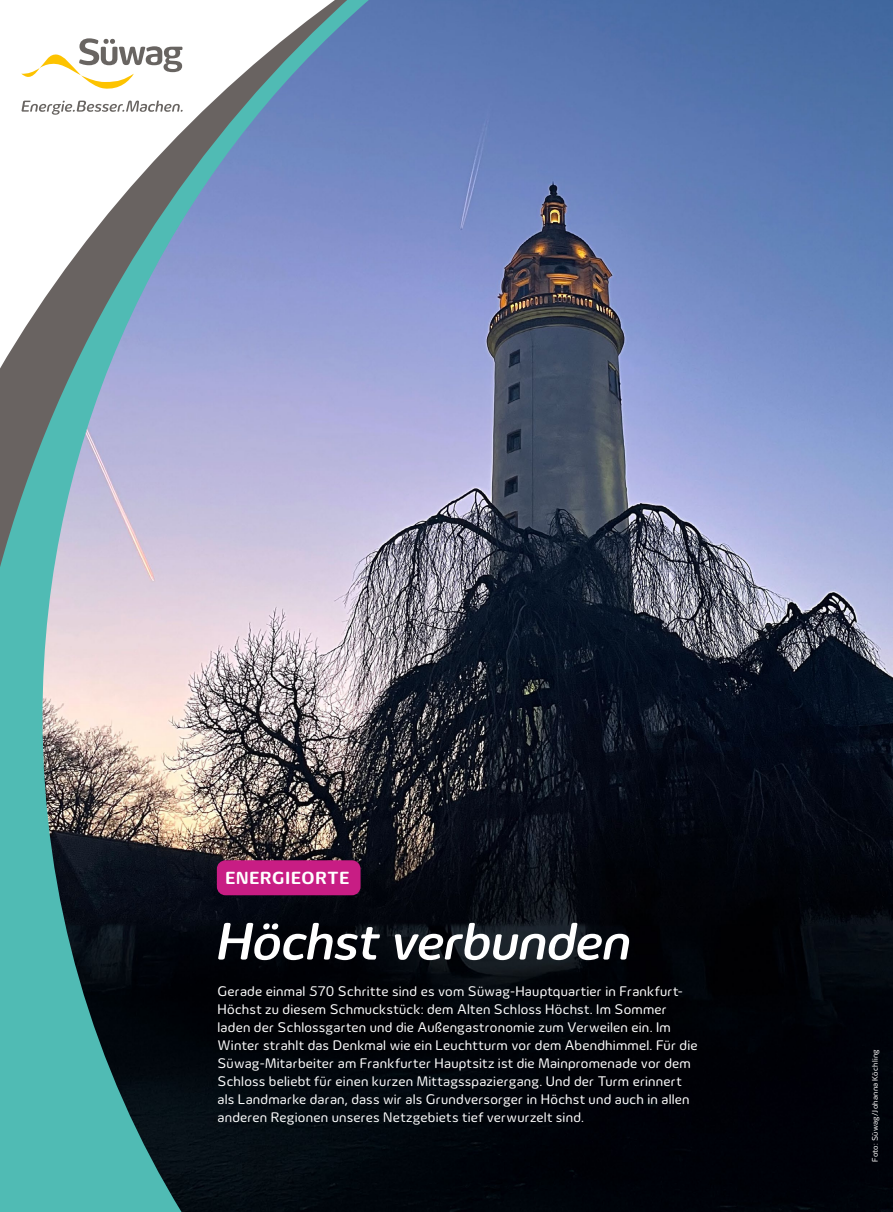
<style>
.page{position:relative;width:893px;height:1212px;background:#fff}
.page>*{position:absolute;margin:0;border:0;box-sizing:border-box;transform-origin:0 0}
.Headline_36_38pt{font:italic 500 54px "Innogy";letter-spacing:-.01em;color:#fff}
.Fließtext_9_5_Reg_Flatter{font:700 18px "Innogy";letter-spacing:.04em;color:#fff}
.Infokästen_Body_libü_9_5_12pt_weiss{font:14.25px/18px "Innogy";letter-spacing:.015em;color:#fff}
.Bildnachweis{font:8.25px "Innogy";letter-spacing:.03em;color:#fff}
</style>
<div class="page">
<svg style="left:0;top:100px;width:43px;height:1112px;fill:#50bbb4"></svg>
<img style="left:43px;top:0;width:850px;height:1212px">
<div style="left:0;top:1100px;width:13px;height:112px;background:#50bbb4"></div>
<svg style="left:21px;top:101px;width:162px;height:14px"></svg>
<svg style="left:21px;top:38px;width:161px;height:52px"></svg>
<div style="left:217px;top:860px;width:144px;height:35px;background:#c81d84;border-radius:9px"></div>
<p class="Fließtext_9_5_Reg_Flatter" style="left:225px;top:867px;width:126px">ENERGIEORTE</p>
<p class="Headline_36_38pt" style="left:217px;top:910px;width:416px">Höchst verbunden</p>
<p class="Infokästen_Body_libü_9_5_12pt_weiss" style="left:218px;top:982px;width:482px">Gerade einmal 570 Schritte sind es vom Süwag-Hauptquartier in Frankfurt-Höchst zu diesem Schmuckstück: dem Alten Schloss Höchst. Im Sommer laden der Schlossgarten und die Außengastronomie zum Verweilen ein. Im Winter strahlt das Denkmal wie ein Leuchtturm vor dem Abendhimmel. Für die Süwag--Mitarbeiter am Frankfurter Hauptsitz ist die Mainpromenade vor dem Schloss beliebt für einen kurzen Mittagsspaziergang. Und der Turm erinnert als Landmarke daran, dass wir als Grundversorger in Höchst und auch in allen anderen Regionen unseres Netzgebiets tief verwurzelt sind.</p>
<p class="Bildnachweis" style="left:870px;top:1162px;width:114px;rotate:-90deg">Foto: Süwag/Johanna Köchling</p>
</div>
